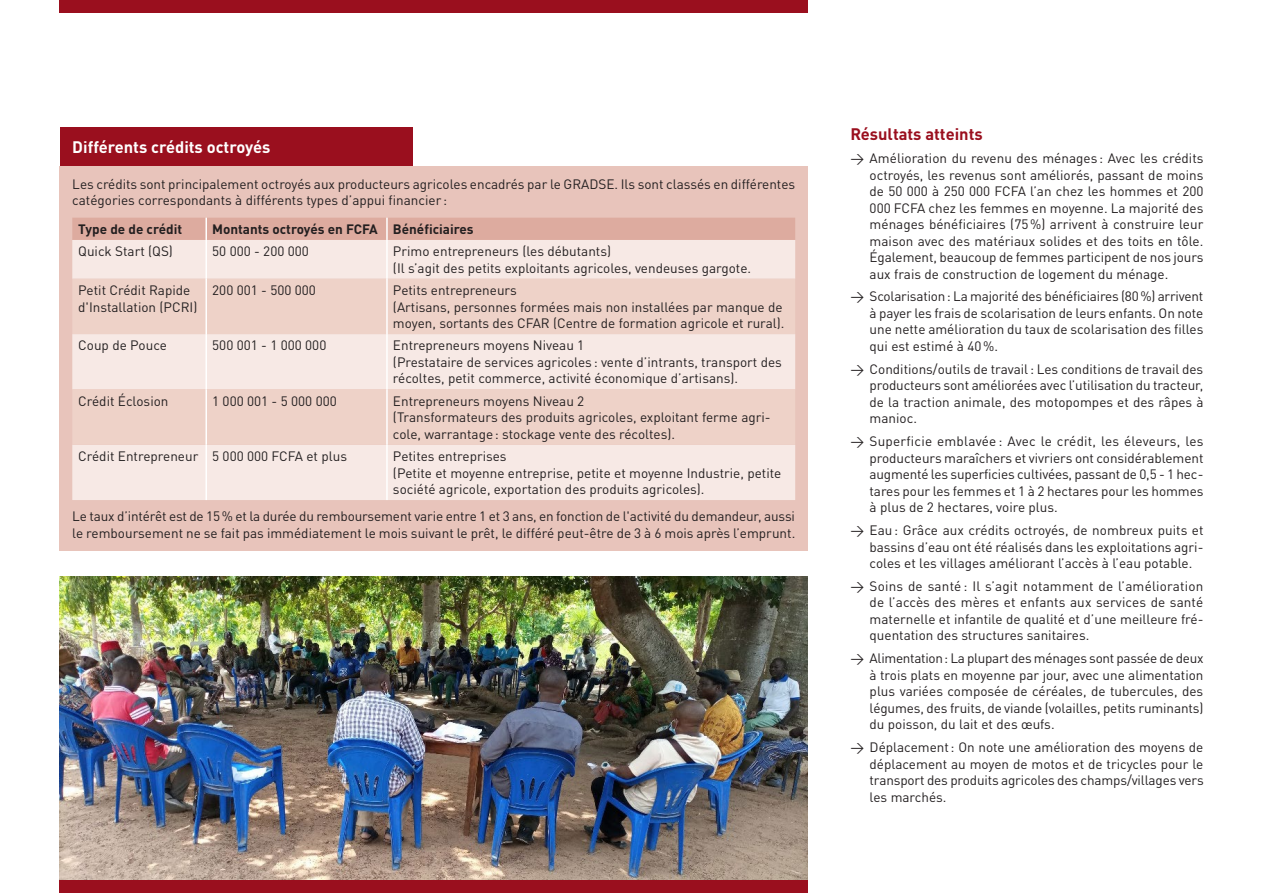
<style>
.page{position:relative;width:1263px;height:893px;background:#fff}
.page>*{position:absolute;margin:0;border:0;box-sizing:border-box;transform-origin:0 0}
.t1{font:700 16.5px "DINOT";color:#fff}
.t2{font:700 16.5px "DINOT";color:#9a0f1e}
.t3{font:13.5px/16.5px "DINOT";color:#231f20;text-align:justify}
.t4{font:700 13.5px "DINOT";color:#231f20}
</style>
<div class="page">
<div style="left:60px;top:0;width:748px;height:13px;background:#9a0f1e"></div>
<div style="left:60px;top:166px;width:748px;height:384px;background:#e8c4bb"></div>
<div style="left:72px;top:218px;width:723px;height:22px;background:#ddab9f"></div>
<div style="left:72px;top:240px;width:723px;height:260px;background:#f7e9e5"></div>
<svg style="left:72px;top:279px;width:723px;height:166px;fill:#eed2c8"></svg>
<hr style="left:205px;top:218px;width:2px;height:22px;background:#fff">
<hr style="left:386px;top:218px;width:2px;height:22px;background:#fff">
<hr style="left:205px;top:240px;width:2px;height:39px;background:#fff">
<hr style="left:386px;top:240px;width:2px;height:39px;background:#fff">
<hr style="left:205px;top:279px;width:2px;height:55px;background:#fff">
<hr style="left:386px;top:279px;width:2px;height:55px;background:#fff">
<hr style="left:205px;top:334px;width:2px;height:55px;background:#fff">
<hr style="left:386px;top:334px;width:2px;height:55px;background:#fff">
<hr style="left:205px;top:389px;width:2px;height:56px;background:#fff">
<hr style="left:386px;top:389px;width:2px;height:56px;background:#fff">
<hr style="left:205px;top:445px;width:2px;height:55px;background:#fff">
<hr style="left:386px;top:445px;width:2px;height:55px;background:#fff">
<div style="left:60px;top:128px;width:352px;height:38px;background:#9a0f1e"></div>
<img style="left:60px;top:577px;width:748px;height:303px">
<div style="left:60px;top:880px;width:748px;height:13px;background:#9a0f1e"></div>
<p class="t1" style="left:72px;top:136px;width:200px">Différents crédits octroyés</p>
<p class="t3" style="left:72px;top:175px;width:724px">Les crédits sont principalement octroyés aux producteurs agricoles encadrés par le GRADSE. Ils sont classés en différentes catégories correspondants à différents types d’appui financier :</p>
<p class="t4" style="left:78px;top:220px;width:105px">Type de de crédit</p>
<p class="t4" style="left:212px;top:220px;width:263px">Montants octroyés en FCFA Bénéficiaires</p>
<p class="t3" style="left:78px;top:243px;width:96px">Quick Start (QS)</p>
<p class="t3" style="left:212px;top:243px;width:98px">50 000 - 200 000</p>
<p class="t3" style="left:393px;top:243px;width:360px">Primo entrepreneurs (les débutants)<br>(Il s’agit des petits exploitants agricoles, vendeuses gargote.</p>
<p class="t3" style="left:78px;top:282px;width:121px">Petit Crédit Rapide d'Installation (PCRI)</p>
<p class="t3" style="left:212px;top:282px;width:105px">200 001 - 500 000</p>
<p class="t3" style="left:393px;top:282px;width:393px;text-align:left">Petits entrepreneurs<br>(Artisans, personnes formées mais non installées par manque de moyen, sortants des CFAR (Centre de formation agricole et rural).</p>
<p class="t3" style="left:78px;top:337px;width:90px">Coup de Pouce</p>
<p class="t3" style="left:212px;top:337px;width:116px">500 001 - 1 000 000</p>
<p class="t3" style="left:393px;top:337px;width:390px;text-align:left">Entrepreneurs moyens Niveau 1<br>(Prestataire de services agricoles : vente d’intrants, transport des récoltes, petit commerce, activité économique d’artisans).</p>
<p class="t3" style="left:78px;top:392px;width:92px">Crédit Éclosion</p>
<p class="t3" style="left:212px;top:392px;width:126px">1 000 001 - 5 000 000</p>
<p class="t3" style="left:393px;top:392px;width:379px;text-align:left">Entrepreneurs moyens Niveau 2<br>(Transformateurs des produits agricoles, exploitant ferme agri&shy;cole, warrantage: stockage vente des récoltes).</p>
<p class="t3" style="left:78px;top:448px;width:270px">Crédit Entrepreneur 5 000 000 FCFA et plus</p>
<p class="t3" style="left:393px;top:448px;width:390px;text-align:left">Petites entreprises<br>(Petite et moyenne entreprise, petite et moyenne Industrie, petite société agricole, exportation des produits agricoles).</p>
<p class="t3" style="left:72px;top:508px;width:724px">Le taux d’intérêt est de 15% et la durée du remboursement varie entre 1 et 3 ans, en fonction de l'activité du demandeur, aussi le remboursement ne se fait pas immédiatement le mois suivant le prêt, le différé peut-être de 3 à 6 mois après l’emprunt.</p>
<p class="t2" style="left:850px;top:123px;width:134px">Résultats atteints</p>
<p class="t3" style="left:870px;top:150px;width:335px;text-indent:-19px">→ Amélioration du revenu des ménages: Avec les crédits octroyés, les revenus sont améliorés, passant de moins de 50 000 à 250 000 FCFA l’an chez les hommes et 200<br>000 FCFA chez les femmes en moyenne. La majorité des ménages bénéficiaires (75%) arrivent à construire leur maison avec des matériaux solides et des toits en tôle.<br>Également, beaucoup de femmes participent de nos jours aux frais de construction de logement du ménage.</p>
<p class="t3" style="left:870px;top:288px;width:335px;text-indent:-19px">→ Scolarisation: La majorité des bénéficiaires (80%) arrivent à payer les frais de scolarisation de leurs enfants. On note une nette amélioration du taux de scolarisation des filles qui est estimé à 40%.</p>
<p class="t3" style="left:870px;top:360px;width:335px;text-indent:-19px">→ Conditions/outils de travail: Les conditions de travail des producteurs sont améliorées avec l’utilisation du tracteur, de la traction animale, des motopompes et des râpes à manioc.</p>
<p class="t3" style="left:870px;top:433px;width:335px;text-indent:-19px">→ Superficie emblavée : Avec le crédit, les éleveurs, les producteurs maraîchers et vivriers ont considérablement augmenté les superficies cultivées, passant de 0,5 - 1 hec&shy;tares pour les femmes et 1 à 2 hectares pour les hommes à plus de 2 hectares, voire plus.</p>
<p class="t3" style="left:870px;top:522px;width:335px;text-indent:-19px">→ Eau: Grâce aux crédits octroyés, de nombreux puits et bassins d’eau ont été réalisés dans les exploitations agri&shy;coles et les villages améliorant l’accès à l’eau potable.</p>
<p class="t3" style="left:870px;top:578px;width:335px;text-indent:-19px">→ Soins de santé : Il s’agit notamment de l’amélioration de l’accès des mères et enfants aux services de santé maternelle et infantile de qualité et d’une meilleure fré&shy;quentation des structures sanitaires.</p>
<p class="t3" style="left:870px;top:650px;width:335px;text-indent:-19px">→ Alimentation: La plupart des ménages sont passée de deux à trois plats en moyenne par jour, avec une alimentation plus variées composée de céréales, de tubercules, des légumes, des fruits, de viande (volailles, petits ruminants) du poisson, du lait et des œufs.</p>
<p class="t3" style="left:870px;top:739px;width:336px;text-indent:-19px">→ Déplacement: On note une amélioration des moyens de déplacement au moyen de motos et de tricycles pour le transport des produits agricoles des champs/villages vers les marchés.</p>
</div>
